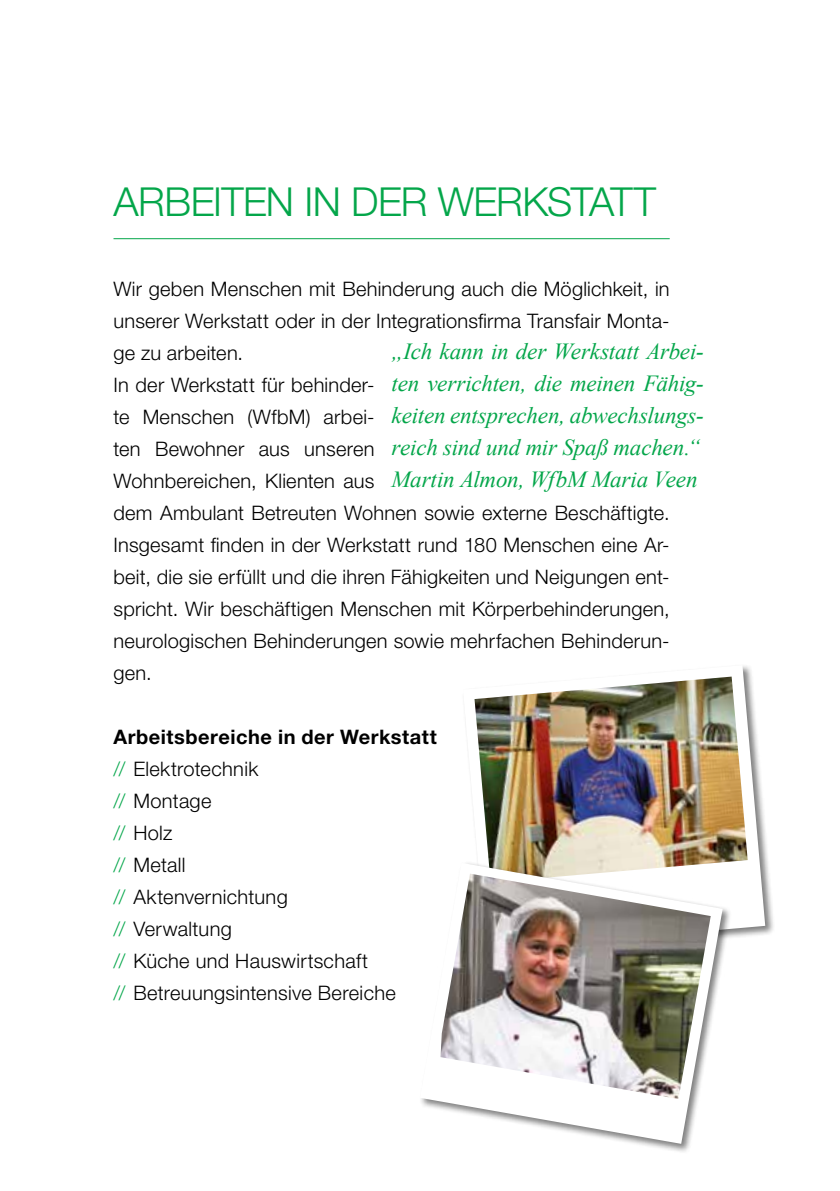
<style>
.page{position:relative;width:840px;height:1191px;background:#fff}
.page>*{position:absolute;margin:0;border:0;box-sizing:border-box;transform-origin:0 0}
.t1{font:300 40px "Helvetica Neue LT Std";letter-spacing:-.015em;color:#04a64a}
.t2{font:italic 23px/32px "Times New Roman";letter-spacing:-.01em;color:#04a64a}
.t3{font:300 20px/32px "Helvetica Neue LT Std";letter-spacing:.01em;color:#000}
.s1{font-weight:700}
.s2{color:#04a64a}
</style>
<div class="page">
<hr style="left:113px;top:238px;width:556px;height:1px;background:#04a64a">
<div style="left:461px;top:663px;width:313px;height:297px;background:#000;opacity:.5"></div>
<svg style="left:462px;top:665px;width:302px;height:285px"></svg>
<img style="left:474px;top:676px;width:273px;height:206px">
<div style="left:418px;top:861px;width:314px;height:292px;background:#000;opacity:.5"></div>
<svg style="left:420px;top:863px;width:302px;height:280px"></svg>
<img style="left:440px;top:873px;width:270px;height:226px">
<h1 class="t1" style="left:113px;top:177px;width:544px">ARBEITEN IN DER WERKSTATT</h1>
<p class="t3" style="left:113px;top:272px;width:557px">Wir geben Menschen mit Behinderung auch die Möglichkeit, in unserer Werkstatt oder in der Integrationsfirma Transfair Monta&shy;ge zu arbeiten.<br>In der Werkstatt für behinder-<br>te Menschen (WfbM) arbei-<br>ten Bewohner aus unseren<br>Wohnbereichen, Klienten aus<br>dem Ambulant Betreuten Wohnen sowie externe Beschäftigte.<br>Insgesamt finden in der Werkstatt rund 180 Menschen eine Ar&shy;beit, die sie erfüllt und die ihren Fähigkeiten und Neigungen ent&shy;spricht. Wir beschäftigen Menschen mit Körperbehinderungen, neurologischen Behinderungen sowie mehrfachen Behinderun&shy;gen.</p>
<p class="t2" style="left:391px;top:334px;width:313px">„Ich kann in der Werkstatt Arbei&shy;ten verrichten, die meinen Fähig&shy;keiten entsprechen, abwechslungs&shy;reich sind und mir Spaß machen.“ Martin Almon, WfbM Maria Veen</p>
<p class="t3" style="left:113px;top:720px;width:324px"><span class="s1">Arbeitsbereiche in der Werkstatt </span><span class="s2">//</span> Elektrotechnik<br><span class="s2">//</span> Montage<br><span class="s2">//</span> Holz<br><span class="s2">//</span> Metall<br><span class="s2">//</span> Aktenvernichtung<br><span class="s2">//</span> Verwaltung<br><span class="s2">//</span> Küche und Hauswirtschaft<br><span class="s2">//</span> Betreuungsintensive Bereiche</p>
</div>
